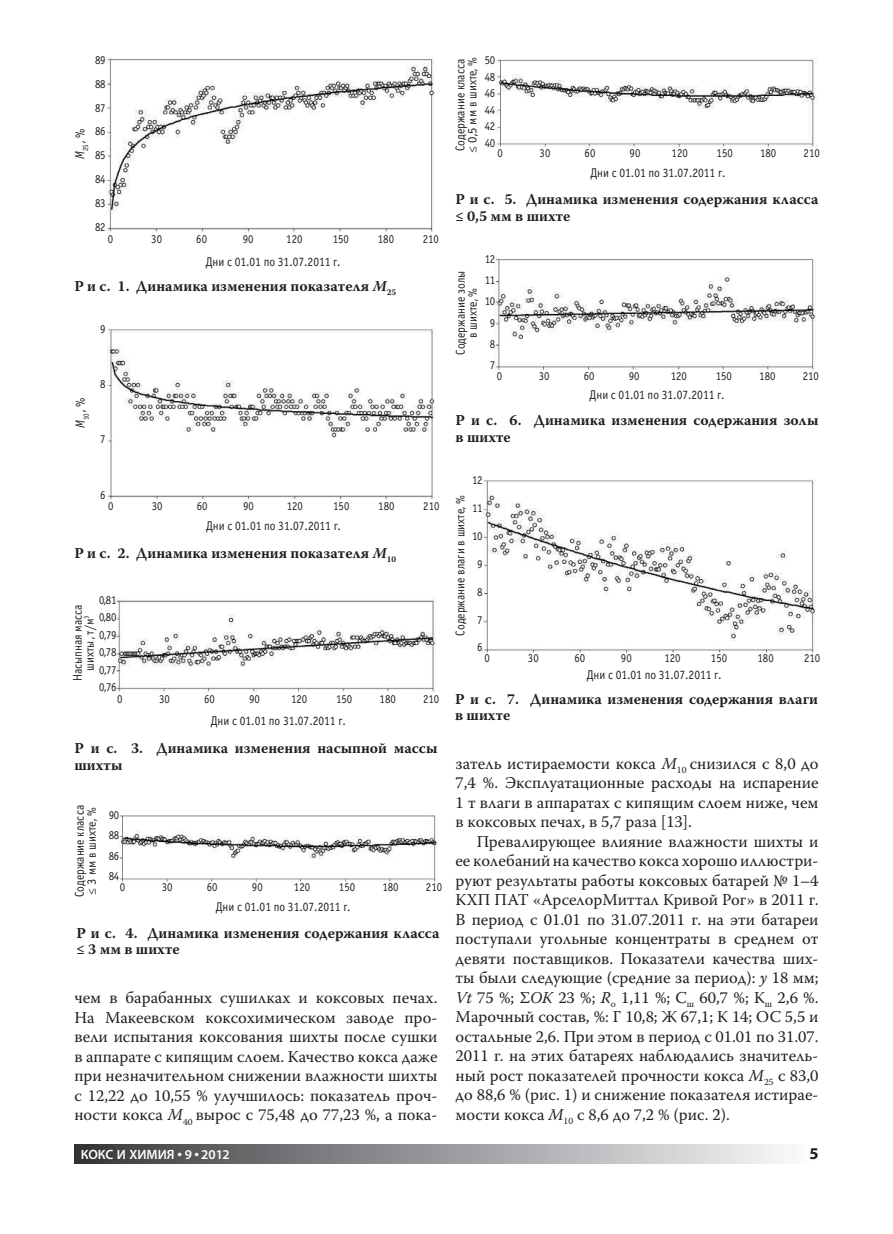
<style>
.page{position:relative;width:893px;height:1234px;background:#fff}
.page>*{position:absolute;margin:0;border:0;box-sizing:border-box;transform-origin:0 0}
.t1{font:16.5px/19.5px "Warnock Pro";color:#231f20;text-align:justify}
.t2{font:700 16.5px "Myriad Pro";color:#231f20}
.t3{font:700 15px/16.5px "Warnock Pro";color:#231f20}
.t4{font:600 13.5px "Myriad Pro";color:#fff}
.t5{font:12.75px/12px "Officina Sans C";color:#231f20;text-align:center;scale:.9 1}
.t6{font:12px/23.9px "Officina Sans C";color:#231f20;text-align:justify;scale:.9 1}
.t7{font:7.8px "Officina Sans C";color:#231f20;scale:.9 1}
.s1{font-style:italic}
.s2{font-family:"Warnock Pro"}
.s3{font-weight:700}
</style>
<div class="page">
<div style="left:74px;top:1143px;width:745px;height:20px;background:linear-gradient(to right,#38393b,#fcfdff)"></div>
<img style="left:106px;top:57px;width:329px;height:175px">
<img style="left:107px;top:328px;width:328px;height:171px">
<img style="left:114px;top:599px;width:322px;height:93px">
<img style="left:117px;top:814px;width:321px;height:68px">
<img style="left:495px;top:59px;width:321px;height:88px">
<img style="left:495px;top:258px;width:321px;height:112px">
<img style="left:482px;top:479px;width:333px;height:174px">
<p class="t6" style="left:95px;top:48px;width:13px">89<br>88<br>87<br>86<br>85<br>84<br>83<br>82</p>
<p class="t7" style="left:81px;top:159px;width:36px;rotate:-90deg"><sup>M</sup>25 <sup>,</sup> <sup>%</sup></p>
<p class="t6" style="left:108px;top:228px;width:7px">0</p>
<p class="t6" style="left:151px;top:228px;width:13px">30</p>
<p class="t6" style="left:196px;top:228px;width:14px">60</p>
<p class="t6" style="left:243px;top:228px;width:13px">90</p>
<p class="t6" style="left:286px;top:228px;width:20px">120</p>
<p class="t6" style="left:333px;top:228px;width:20px">150</p>
<p class="t6" style="left:378px;top:228px;width:20px">180</p>
<p class="t6" style="left:423px;top:228px;width:19px">210</p>
<p class="t5" style="left:206px;top:255px;width:151px">Дни с 01.01 по 31.07.2011 г.</p>
<p class="t3" style="left:74px;top:277px;width:323px">Р и с. 1. Динамика изменения показателя <span class="s1">М</span><sub>25</sub></p>
<p class="t6" style="left:100px;top:317px;width:7px">9</p>
<p class="t7" style="left:82px;top:428px;width:36px;rotate:-90deg"><sup>M</sup>10 <sup>,</sup> <sup>%</sup></p>
<p class="t6" style="left:100px;top:372px;width:8px">8</p>
<p class="t6" style="left:100px;top:427px;width:7px">7</p>
<p class="t6" style="left:100px;top:483px;width:7px">6</p>
<p class="t6" style="left:108px;top:494px;width:7px">0</p>
<p class="t6" style="left:152px;top:494px;width:13px">30</p>
<p class="t6" style="left:197px;top:494px;width:14px">60</p>
<p class="t6" style="left:243px;top:494px;width:13px">90</p>
<p class="t6" style="left:287px;top:494px;width:20px">120</p>
<p class="t6" style="left:333px;top:494px;width:20px">150</p>
<p class="t6" style="left:378px;top:494px;width:20px">180</p>
<p class="t6" style="left:423px;top:494px;width:19px">210</p>
<p class="t5" style="left:206px;top:520px;width:151px">Дни с 01.01 по 31.07.2011 г.</p>
<p class="t3" style="left:74px;top:544px;width:323px">Р и с. 2. Динамика изменения показателя <span class="s1">М</span><sub>10</sub></p>
<p class="t6" style="left:99px;top:591px;width:21px;line-height:17.4px">0,81<br>0,80<br>0,79<br>0,78<br>0,77<br>0,76</p>
<p class="t5" style="left:72px;top:681px;width:87px;rotate:-90deg">Насыпная масса шихты, т/м<sup>3</sup></p>
<p class="t6" style="left:117px;top:687px;width:7px">0</p>
<p class="t6" style="left:159px;top:687px;width:13px">30</p>
<p class="t6" style="left:204px;top:687px;width:13px">60</p>
<p class="t6" style="left:249px;top:687px;width:14px">90</p>
<p class="t6" style="left:291px;top:687px;width:20px">120</p>
<p class="t6" style="left:336px;top:687px;width:20px">150</p>
<p class="t6" style="left:380px;top:687px;width:20px">180</p>
<p class="t6" style="left:423px;top:687px;width:20px">210</p>
<p class="t5" style="left:211px;top:714px;width:151px">Дни с 01.01 по 31.07.2011 г.</p>
<p class="t3" style="left:74px;top:739px;width:365px">Р и с. 3. Динамика изменения насыпной массы шихты</p>
<p class="t5" style="left:74px;top:897px;width:104px;text-align:left;rotate:-90deg">Содержание класса <span class="s2">≤</span> 3 мм в шихте, %</p>
<p class="t6" style="left:109px;top:804px;width:13px;line-height:20.4px">90<br>88<br>86<br>84</p>
<p class="t6" style="left:120px;top:875px;width:7px">0</p>
<p class="t6" style="left:162px;top:875px;width:13px">30</p>
<p class="t6" style="left:207px;top:875px;width:14px">60</p>
<p class="t6" style="left:252px;top:875px;width:14px">90</p>
<p class="t6" style="left:294px;top:875px;width:20px">120</p>
<p class="t6" style="left:339px;top:875px;width:20px">150</p>
<p class="t6" style="left:382px;top:875px;width:20px">180</p>
<p class="t6" style="left:426px;top:875px;width:20px">210</p>
<p class="t5" style="left:216px;top:900px;width:151px">Дни с 01.01 по 31.07.2011 г.</p>
<p class="t3" style="left:77px;top:924px;width:365px">Р и с. 4. Динамика изменения содержания класса ≤ 3 мм в шихте</p>
<p class="t1" style="left:74px;top:987px;width:365px">чем в барабанных сушилках и коксовых печах.<br>На Макеевском коксохимическом заводе про&shy;вели испытания коксования шихты после сушки в аппарате с кипящим слоем. Качество кокса даже при незначительном снижении влажности шихты с 12,22 до 10,55 % улучшилось: показатель проч&shy;ности кокса <span class="s1">M</span><sub>40</sub> вырос с 75,48 до 77,23 %, а пока-</p>
<p class="t6" style="left:485px;top:52px;width:13px;line-height:16.5px">50<br>48<br>46<br>44<br>42<br>40</p>
<p class="t5" style="left:455px;top:153px;width:108px;text-align:left;rotate:-90deg">Содержание класса <span class="s2">≤</span> 0,5 мм в шихте, %</p>
<p class="t6" style="left:498px;top:141px;width:8px">0</p>
<p class="t6" style="left:540px;top:141px;width:14px">30</p>
<p class="t6" style="left:585px;top:141px;width:14px">60</p>
<p class="t6" style="left:630px;top:141px;width:14px">90</p>
<p class="t6" style="left:672px;top:141px;width:20px">120</p>
<p class="t6" style="left:717px;top:141px;width:20px">150</p>
<p class="t6" style="left:760px;top:141px;width:20px">180</p>
<p class="t6" style="left:804px;top:141px;width:19px">210</p>
<p class="t5" style="left:590px;top:167px;width:151px">Дни с 01.01 по 31.07.2011 г.</p>
<p class="t3" style="left:455px;top:191px;width:365px">Р и с. 5. Динамика изменения содержания класса ≤ 0,5 мм в шихте</p>
<p class="t6" style="left:485px;top:249px;width:13px;line-height:21.1px;text-align:center">12<br>11<br>10<br>9<br>8<br>7</p>
<p class="t5" style="left:455px;top:354px;width:95px;rotate:-90deg">Содержание золы в шихте, %</p>
<p class="t6" style="left:497px;top:364px;width:8px">0</p>
<p class="t6" style="left:539px;top:364px;width:14px">30</p>
<p class="t6" style="left:584px;top:364px;width:14px">60</p>
<p class="t6" style="left:629px;top:364px;width:13px">90</p>
<p class="t6" style="left:671px;top:364px;width:20px">120</p>
<p class="t6" style="left:716px;top:364px;width:19px">150</p>
<p class="t6" style="left:759px;top:364px;width:20px">180</p>
<p class="t6" style="left:803px;top:364px;width:19px">210</p>
<p class="t5" style="left:590px;top:388px;width:151px">Дни с 01.01 по 31.07.2011 г.</p>
<p class="t3" style="left:455px;top:411px;width:364px">Р и с. 6. Динамика изменения содержания золы в шихте</p>
<p class="t6" style="left:472px;top:468px;width:13px">12</p>
<p class="t6" style="left:472px;top:496px;width:13px">11</p>
<p class="t6" style="left:472px;top:524px;width:13px">10</p>
<p class="t6" style="left:477px;top:552px;width:8px">9</p>
<p class="t6" style="left:477px;top:580px;width:8px">8</p>
<p class="t6" style="left:477px;top:608px;width:8px">7</p>
<p class="t6" style="left:477px;top:635px;width:8px">6</p>
<p class="t5" style="left:455px;top:635px;width:157px;rotate:-90deg">Содержание влаги в шихте, %</p>
<p class="t6" style="left:484px;top:646px;width:8px">0</p>
<p class="t6" style="left:528px;top:646px;width:14px">30</p>
<p class="t6" style="left:574px;top:646px;width:14px">60</p>
<p class="t6" style="left:621px;top:646px;width:13px">90</p>
<p class="t6" style="left:664px;top:646px;width:20px">120</p>
<p class="t6" style="left:711px;top:646px;width:19px">150</p>
<p class="t6" style="left:757px;top:646px;width:20px">180</p>
<p class="t6" style="left:804px;top:646px;width:19px">210</p>
<p class="t5" style="left:587px;top:668px;width:151px">Дни с 01.01 по 31.07.2011 г.</p>
<p class="t3" style="left:455px;top:690px;width:365px">Р и с. 7. Динамика изменения содержания влаги в шихте</p>
<p class="t1" style="left:455px;top:753px;width:365px">затель истираемости кокса <span class="s1">M</span><sub>10</sub> снизился с 8,0 до 7,4 %. Эксплуатационные расходы на испарение 1 т влаги в аппаратах с кипящим слоем ниже, чем в коксовых печах, в 5,7 раза [13].</p>
<p class="t1" style="left:455px;top:831px;width:365px;text-indent:21px">Превалирующее влияние влажности шихты и ее колебаний на качество кокса хорошо иллюстри&shy;руют результаты работы коксовых батарей № 1–4<br>КХП ПАТ «АрселорМиттал Кривой Рог» в 2011 г.<br>В период с 01.01 по 31.07.2011 г. на эти батареи поступали угольные концентраты в среднем от девяти поставщиков. Показатели качества ших&shy;ты были следующие (средние за период): <span class="s1">у</span> 18 мм; <span class="s1">Vt</span> 75 %; Σ<span class="s1">ОК</span> 23 %; <span class="s1">R</span><sub>o</sub> 1,11 %; С<sub>ш</sub> 60,7 %; К<sub>ш</sub> 2,6 %.<br>Марочный состав, %: Г 10,8; Ж 67,1; К 14; ОС 5,5 и остальные 2,6. При этом в период с 01.01 по 31.07.<br>2011 г. на этих батареях наблюдались значитель&shy;ный рост показателей прочности кокса <span class="s1">М</span><sub>25</sub> с 83,0 до 88,6 % (рис. 1) и снижение показателя истирае&shy;мости кокса <span class="s1">М</span><sub>10</sub> с 8,6 до 7,2 % (рис. 2).</p>
<p class="t4" style="left:81px;top:1145px;width:150px">КОКС И ХИМИЯ <span class="s3">•</span> 9 <span class="s3">•</span> 2012</p>
<p class="t2" style="left:809px;top:1142px;width:11px">5</p>
</div>
